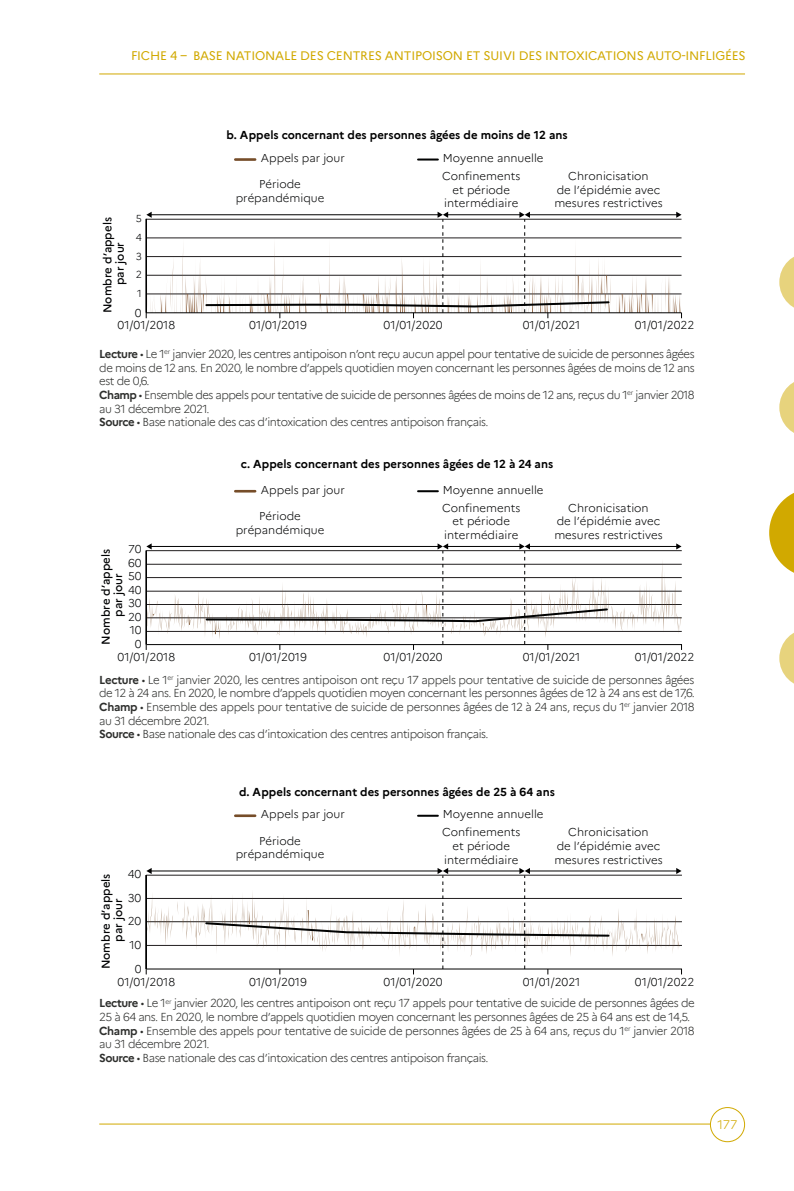
<style>
.page{position:relative;width:794px;height:1191px;background:#fff}
.page>*{position:absolute;margin:0;border:0;box-sizing:border-box;transform-origin:0 0}
.t1{font:12.25px "Marianne";letter-spacing:-.015em;color:#d1a900}
.t2{font:300 12.25px "Marianne";color:#d1a900}
.tab_source_note{font:300 11.38px/13.7px "Marianne";letter-spacing:-.04em;color:#2e2f2d}
.t3{font:300 11.38px/13.7px "Marianne";color:#010203;text-align:center}
.t4{font:700 11.38px "Marianne";color:#000}
.t5{font:300 11.38px "Marianne";color:#000}
.t6{font:500 11.38px "Marianne";color:#010203}
.t7{font:300 10.15px "Marianne";color:#010203}
.s1{font-weight:700}
</style>
<div class="page">
<hr style="left:99px;top:1123px;width:626px;height:1px;background:#d1a900">
<hr style="left:99px;top:74px;width:646px;height:1px;background:#d1a900">
<div style="left:710px;top:1107px;width:34px;height:34px;background:#fff;border-radius:50%"></div>
<div style="left:710px;top:1107px;width:35px;height:35px;border:1px solid #d1a900;border-radius:50%"></div>
<svg style="left:779px;top:382px;width:15px;height:51px"></svg>
<svg style="left:779px;top:257px;width:15px;height:51px"></svg>
<svg style="left:779px;top:633px;width:15px;height:51px"></svg>
<svg style="left:769px;top:493px;width:25px;height:80px"></svg>
<hr style="left:146px;top:219px;width:535px;height:1px;background:#221f20">
<svg style="left:147px;top:238px;width:534px;height:74px"></svg>
<hr style="left:418px;top:158px;width:20px;height:2px;background:#010202">
<hr style="left:235px;top:158px;width:20px;height:3px;background:#764d29">
<hr style="left:146px;top:219px;width:1px;height:94px;background:#000">
<hr style="left:146px;top:312px;width:535px;height:1px;background:#000">
<hr style="left:151px;top:214px;width:287px;height:1px;background:#000">
<svg style="left:146px;top:212px;width:6px;height:6px"></svg>
<hr style="left:529px;top:214px;width:148px;height:1px;background:#000">
<svg style="left:676px;top:212px;width:5px;height:6px"></svg>
<svg style="left:204px;top:212px;width:406px;height:106px"></svg>
<hr style="left:418px;top:490px;width:20px;height:2px;background:#010202">
<hr style="left:235px;top:490px;width:20px;height:2px;background:#764d29">
<hr style="left:151px;top:546px;width:287px;height:1px;background:#000">
<svg style="left:146px;top:543px;width:6px;height:6px"></svg>
<hr style="left:529px;top:546px;width:148px;height:1px;background:#000">
<svg style="left:676px;top:543px;width:5px;height:6px"></svg>
<hr style="left:147px;top:644px;width:535px;height:1px;background:#000">
<hr style="left:146px;top:631px;width:536px;height:1px;background:#221f20">
<hr style="left:146px;top:617px;width:536px;height:1px;background:#221f20">
<hr style="left:146px;top:604px;width:536px;height:1px;background:#221f20">
<hr style="left:146px;top:591px;width:536px;height:1px;background:#221f20">
<hr style="left:146px;top:577px;width:536px;height:1px;background:#221f20">
<hr style="left:146px;top:564px;width:536px;height:1px;background:#221f20">
<hr style="left:146px;top:550px;width:536px;height:1px;background:#221f20">
<svg style="left:147px;top:562px;width:534px;height:73px"></svg>
<hr style="left:146px;top:550px;width:1px;height:94px;background:#000">
<svg style="left:205px;top:543px;width:404px;height:107px"></svg>
<hr style="left:418px;top:814px;width:20px;height:2px;background:#010202">
<hr style="left:235px;top:814px;width:20px;height:3px;background:#764d29">
<svg style="left:146px;top:868px;width:536px;height:106px"></svg>
<p class="t1" style="left:131px;top:46px;width:78px">FICHE 4 – BASE</p>
<p class="t1" style="left:226px;top:46px;width:9px">NATIONALE</p>
<p class="t1" style="left:300px;top:46px;width:9px">DES</p>
<p class="t1" style="left:327px;top:46px;width:18px">CENT</p>
<p class="t1" style="left:360px;top:46px;width:34px">RES ANTIPOISON</p>
<p class="t1" style="left:466px;top:46px;width:25px">ET SUIVI</p>
<p class="t1" style="left:519px;top:46px;width:9px">DES</p>
<p class="t1" style="left:545px;top:46px;width:9px">INTO</p>
<p class="t1" style="left:576px;top:46px;width:30px">XICATIONS</p>
<p class="t1" style="left:647px;top:46px;width:10px">AUTO</p>
<p class="t1" style="left:682px;top:46px;width:11px">-INFLI</p>
<p class="t1" style="left:715px;top:46px;width:17px">GÉES</p>
<p class="t4" style="left:226px;top:126px;width:343px">b. Appels concernant des personnes âgées de moins de 12 ans</p>
<p class="t6" style="left:101px;top:313px;width:97px;rotate:-90deg">Nombre d’appels</p>
<p class="t6" style="left:113px;top:285px;width:45px;rotate:-90deg">par jour</p>
<p class="t7" style="left:136px;top:212px;width:8px">5</p>
<p class="t7" style="left:136px;top:231px;width:8px">4</p>
<p class="t7" style="left:136px;top:250px;width:8px">3</p>
<p class="t7" style="left:136px;top:268px;width:8px">2</p>
<p class="t7" style="left:137px;top:287px;width:6px">1</p>
<p class="t3" style="left:135px;top:306px;width:8px">0</p>
<p class="t5" style="left:261px;top:151px;width:86px">Appels par jour</p>
<p class="t3" style="left:236px;top:177px;width:90px">Période prépandémique</p>
<p class="t3" style="left:442px;top:169px;width:80px">Confinements et période intermédiaire</p>
<p class="t5" style="left:443px;top:151px;width:102px">Moyenne annuelle</p>
<p class="t3" style="left:554px;top:169px;width:110px">Chronicisation<br>de l’épidémie avec mesures restrictives</p>
<p class="t3" style="left:118px;top:318px;width:59px">01/01/2018</p>
<p class="t3" style="left:249px;top:318px;width:59px">01/01/2019</p>
<p class="t3" style="left:383px;top:318px;width:61px">01/01/2020</p>
<p class="t3" style="left:523px;top:318px;width:59px">01/01/2021</p>
<p class="t3" style="left:635px;top:318px;width:61px">01/01/2022</p>
<p class="tab_source_note" style="left:99px;top:346px;width:597px;text-align:justify"><span class="s1">Lecture</span> • Le 1<sup>er</sup> janvier 2020, les centres antipoison n’ont reçu aucun appel pour tentative de suicide de personnes âgées de moins de 12 ans. En 2020, le nombre d’appels quotidien moyen concernant les personnes âgées de moins de 12 ans est de 0,6.</p>
<p class="tab_source_note" style="left:99px;top:387px;width:597px"><span class="s1">Champ</span> • Ensemble des appels pour tentative de suicide de personnes âgées de moins de 12 ans, reçus du 1<sup>er</sup> janvier 2018 au 31 décembre 2021.</p>
<p class="tab_source_note" style="left:99px;top:414px;width:391px"><span class="s1">Source</span> • Base nationale des cas d’intoxication des centres antipoison français.</p>
<p class="t4" style="left:241px;top:454px;width:314px">c. Appels concernant des personnes âgées de 12 à 24 ans</p>
<p class="t3" style="left:128px;top:542px;width:15px">70</p>
<p class="t6" style="left:99px;top:645px;width:97px;rotate:-90deg">Nombre d’appels</p>
<p class="t3" style="left:128px;top:556px;width:15px">60</p>
<p class="t3" style="left:128px;top:569px;width:15px">50</p>
<p class="t6" style="left:111px;top:617px;width:45px;rotate:-90deg">par jour</p>
<p class="t3" style="left:128px;top:583px;width:15px">40</p>
<p class="t3" style="left:128px;top:596px;width:15px">30</p>
<p class="t3" style="left:128px;top:609px;width:15px">20</p>
<p class="t3" style="left:130px;top:623px;width:14px">10</p>
<p class="t3" style="left:135px;top:637px;width:8px">0</p>
<p class="t5" style="left:261px;top:483px;width:86px">Appels par jour</p>
<p class="t3" style="left:236px;top:509px;width:90px">Période prépandémique</p>
<p class="t3" style="left:442px;top:501px;width:80px">Confinements et période intermédiaire</p>
<p class="t5" style="left:443px;top:483px;width:102px">Moyenne annuelle</p>
<p class="t3" style="left:554px;top:501px;width:110px">Chronicisation<br>de l’épidémie avec mesures restrictives</p>
<p class="t3" style="left:118px;top:650px;width:59px">01/01/2018</p>
<p class="t3" style="left:249px;top:650px;width:59px">01/01/2019</p>
<p class="t3" style="left:383px;top:650px;width:61px">01/01/2020</p>
<p class="t3" style="left:523px;top:650px;width:59px">01/01/2021</p>
<p class="t3" style="left:635px;top:650px;width:61px">01/01/2022</p>
<p class="tab_source_note" style="left:99px;top:672px;width:597px"><span class="s1">Lecture</span> • Le 1<sup>er</sup> janvier 2020, les centres antipoison ont reçu 17 appels pour tentative de suicide de personnes âgées de 12 à 24 ans. En 2020, le nombre d’appels quotidien moyen concernant les personnes âgées de 12 à 24 ans est de 17,6.</p>
<p class="tab_source_note" style="left:99px;top:699px;width:597px"><span class="s1">Champ</span> • Ensemble des appels pour tentative de suicide de personnes âgées de 12 à 24 ans, reçus du 1<sup>er</sup> janvier 2018 au 31 décembre 2021.</p>
<p class="tab_source_note" style="left:99px;top:726px;width:391px"><span class="s1">Source</span> • Base nationale des cas d’intoxication des centres antipoison français.</p>
<p class="t4" style="left:239px;top:783px;width:317px">d. Appels concernant des personnes âgées de 25 à 64 ans</p>
<p class="t3" style="left:128px;top:867px;width:15px">40</p>
<p class="t6" style="left:99px;top:969px;width:97px;rotate:-90deg">Nombre d’appels</p>
<p class="t3" style="left:128px;top:890px;width:15px">30</p>
<p class="t6" style="left:111px;top:941px;width:45px;rotate:-90deg">par jour</p>
<p class="t3" style="left:128px;top:914px;width:15px">20</p>
<p class="t3" style="left:129px;top:938px;width:14px">10</p>
<p class="t3" style="left:135px;top:962px;width:8px">0</p>
<p class="t5" style="left:261px;top:807px;width:86px">Appels par jour</p>
<p class="t3" style="left:236px;top:833px;width:90px">Période prépandémique</p>
<p class="t3" style="left:442px;top:825px;width:80px">Confinements et période intermédiaire</p>
<p class="t5" style="left:443px;top:807px;width:102px">Moyenne annuelle</p>
<p class="t3" style="left:554px;top:825px;width:110px">Chronicisation<br>de l’épidémie avec mesures restrictives</p>
<p class="t3" style="left:118px;top:974px;width:59px">01/01/2018</p>
<p class="t3" style="left:249px;top:974px;width:59px">01/01/2019</p>
<p class="t3" style="left:383px;top:974px;width:61px">01/01/2020</p>
<p class="t3" style="left:523px;top:974px;width:59px">01/01/2021</p>
<p class="t3" style="left:635px;top:974px;width:61px">01/01/2022</p>
<p class="tab_source_note" style="left:99px;top:995px;width:597px"><span class="s1">Lecture</span> • Le 1<sup>er</sup> janvier 2020, les centres antipoison ont reçu 17 appels pour tentative de suicide de personnes âgées de<br>25 à 64 ans. En 2020, le nombre d’appels quotidien moyen concernant les personnes âgées de 25 à 64 ans est de 14,5.</p>
<p class="tab_source_note" style="left:99px;top:1023px;width:597px"><span class="s1">Champ</span> • Ensemble des appels pour tentative de suicide de personnes âgées de 25 à 64 ans, reçus du 1<sup>er</sup> janvier 2018 au 31 décembre 2021.</p>
<p class="tab_source_note" style="left:99px;top:1050px;width:391px"><span class="s1">Source</span> • Base nationale des cas d’intoxication des centres antipoison français.</p>
<p class="t2" style="left:717px;top:1115px;width:21px">177</p>
</div>
